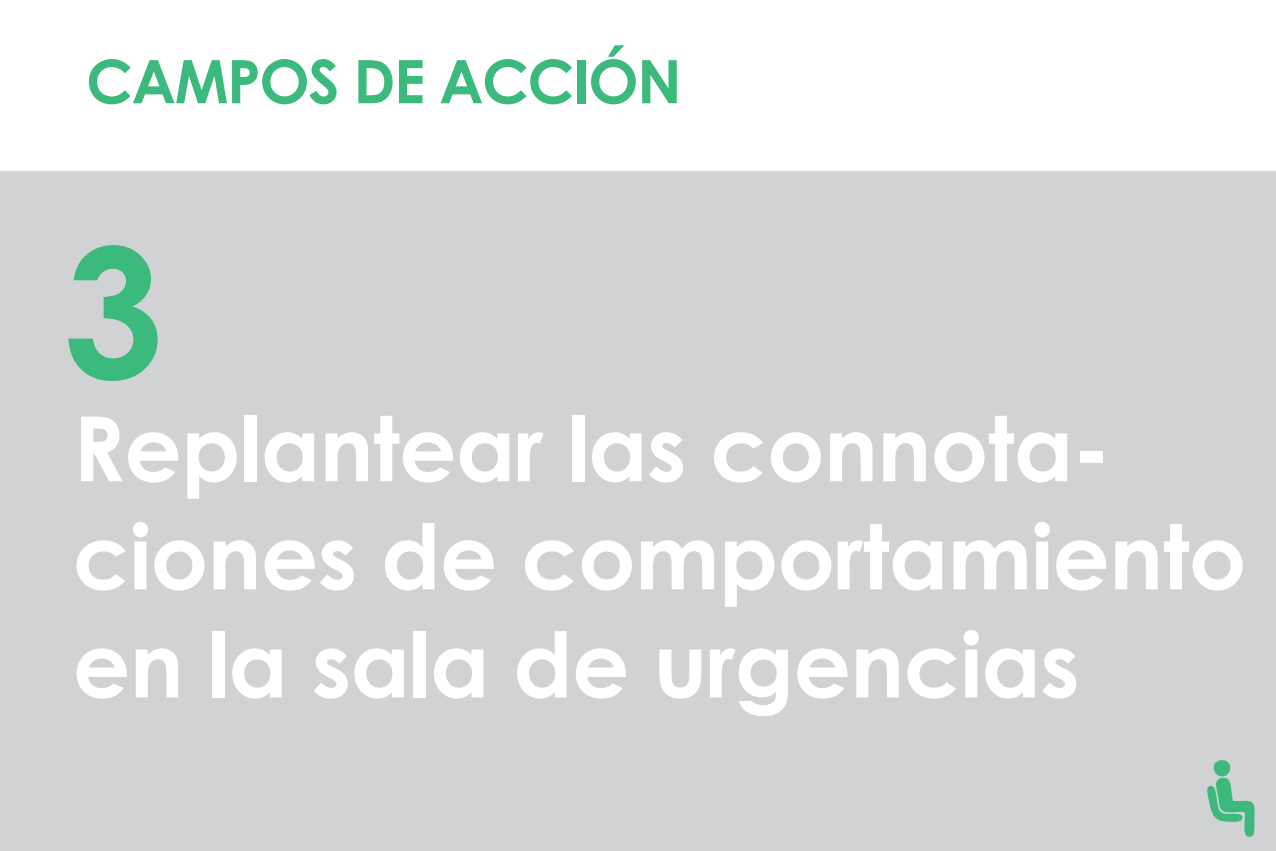
<style>
.page{position:relative;width:1276px;height:851px;background:#fff}
.page>*{position:absolute;margin:0;border:0;box-sizing:border-box;transform-origin:0 0}
.t1{font:700 180px "Century Gothic";color:#3cb97c}
.t2{font:700 90px/108px "Century Gothic";letter-spacing:-.01em;color:#fff}
.t3{font:700 60px "Century Gothic";letter-spacing:-.025em;color:#3cb97c}
</style>
<div class="page">
<div style="left:0;top:171px;width:1275px;height:679px;background:#d1d2d4"></div>
<svg style="left:1207px;top:760px;width:48px;height:77px"></svg>
<p class="t3" style="left:86px;top:44px;width:597px">CAMPOS DE ACCIÓN</p>
<p class="t1" style="left:63px;top:199px;width:102px">3</p>
<p class="t2" style="left:73px;top:392px;width:1175px">Replantear las connota&shy;ciones de comportamiento en la sala de urgencias</p>
</div>
